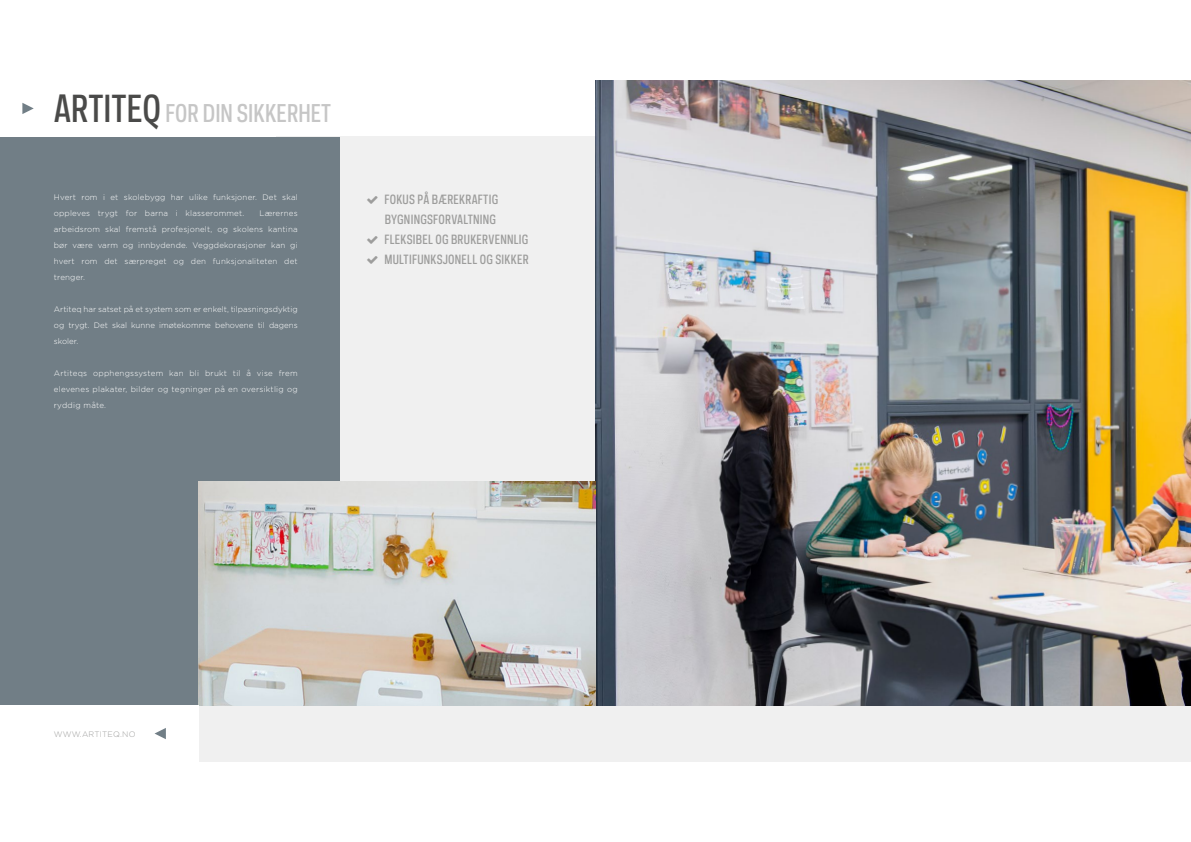
<style>
.page{position:relative;width:1191px;height:842px;background:#fff}
.page>*{position:absolute;margin:0;border:0;box-sizing:border-box;transform-origin:0 0}
.t1{font:500 23px "Galaxie Polaris Condensed";color:#c6c6c6}
.t2{font:500 12px/20px "Galaxie Polaris Condensed";letter-spacing:.02em;color:#9d9d9c}
.t3{font:300 8px/16px "Gotham";letter-spacing:.02em;color:#fff;text-align:justify}
.t4{font:300 8px "Gotham";letter-spacing:.025em;color:#9d9d9c}
.s1{font-size:35px;color:#4a4a49}
</style>
<div class="page">
<div style="left:0;top:137px;width:1191px;height:625px;background:#f0f0f0"></div>
<img style="left:595px;top:80px;width:596px;height:625px">
<svg style="left:22px;top:103px;width:12px;height:11px"></svg>
<div style="left:0;top:137px;width:339px;height:568px;background:#717e86"></div>
<img style="left:198px;top:482px;width:397px;height:223px">
<div style="left:0;top:705px;width:198px;height:66px;background:#fff"></div>
<svg style="left:154px;top:728px;width:12px;height:11px"></svg>
<h1 class="t1" style="left:54px;top:98px;width:279px"><span class="s1">ARTITEQ</span> FOR DIN SIKKERHET</h1>
<p class="t3" style="left:54px;top:189px;width:245px">Hvert rom i et skolebygg har ulike funksjoner. Det skal oppleves trygt for barna i klasserommet.</p>
<p class="t3" style="left:54px;top:205px;width:245px;text-indent:206px">Lærernes arbeidsrom skal fremstå profesjonelt, og skolens kantina bør være varm og innbydende. Veggdekorasjoner kan gi hvert rom det særpreget og den funksjonaliteten det trenger.</p>
<p class="t3" style="left:54px;top:301px;width:245px">Artiteq har satset på et system som er enkelt, tilpasningsdyktig og trygt. Det skal kunne imøtekomme behovene til dagens skoler.</p>
<p class="t3" style="left:54px;top:365px;width:245px">Artiteqs opphengssystem kan bli brukt til å vise frem elevenes plakater, bilder og tegninger på en oversiktlig og ryddig måte.</p>
<h2 class="t2" style="left:384px;top:189px;width:146px">FOKUS PÅ BÆREKRAFTIG<br>BYGNINGSFORVALTNING<br>FLEKSIBEL OG BRUKERVENNLIG<br>MULTIFUNKSJONELL OG SIKKER</h2>
<p class="t4" style="left:54px;top:729px;width:83px">WWW.ARTITEQ.NO</p>
</div>
